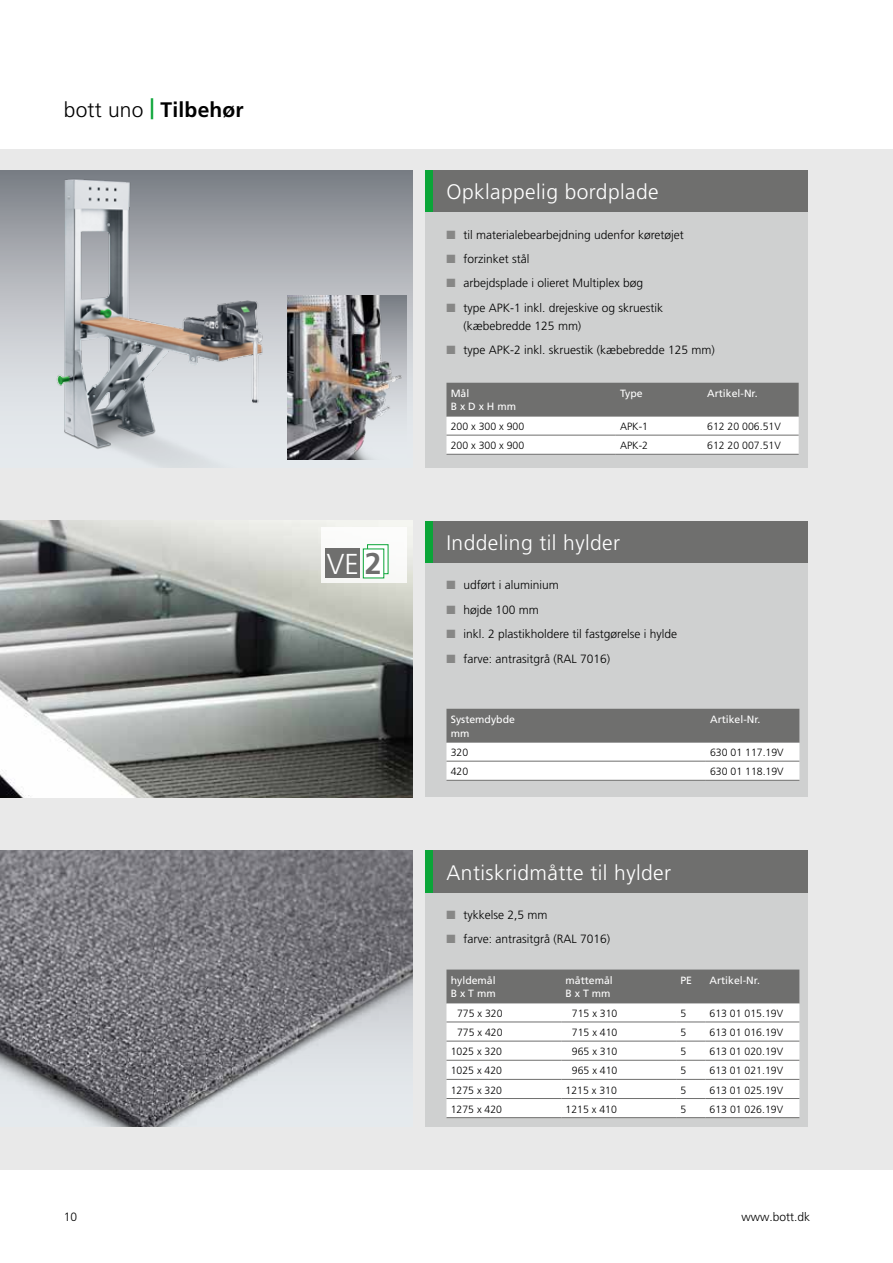
<style>
.page{position:relative;width:893px;height:1263px;background:#fff}
.page>*{position:absolute;margin:0;border:0;box-sizing:border-box;transform-origin:0 0}
.t1{font:300 28.8px "Frutiger LT Pro";color:#fff}
.t2{font:300 21px "Frutiger LT Pro";letter-spacing:.02em;color:#fff}
.t3{font:700 21px "Frutiger LT Pro";letter-spacing:.01em;color:#000}
.t4{font:300 12px/18px "Frutiger LT Pro";color:#000}
.t5{font:300 10.5px "Frutiger LT Pro";color:#000}
.t6{font:10.5px/13.5px "Frutiger LT Pro";color:#fff}
.s1{font-weight:300}
.s2{color:#0aa537}
.s3{font-weight:700;font-size:30px;color:#6f6f6e}
.s4{color:#878786}
</style>
<div class="page">
<div style="left:0;top:149px;width:893px;height:1020px;background:#e9e9e9"></div>
<div style="left:425px;top:521px;width:9px;height:42px;background:#0aa537"></div>
<div style="left:434px;top:521px;width:374px;height:42px;background:#6f6f6e"></div>
<div style="left:425px;top:563px;width:383px;height:234px;background:#cfd0d0"></div>
<svg style="left:446px;top:709px;width:353px;height:71px;background:#b8b8b8"></svg>
<hr style="left:446px;top:780px;width:260px;height:1px;background:#6f6f6e">
<hr style="left:706px;top:780px;width:93px;height:1px;background:#6f6f6e">
<hr style="left:446px;top:761px;width:260px;height:1px;background:#6f6f6e">
<hr style="left:706px;top:761px;width:93px;height:1px;background:#6f6f6e">
<img style="left:0;top:521px;width:412px;height:276px">
<img style="left:0;top:850px;width:412px;height:277px">
<div style="left:425px;top:850px;width:9px;height:43px;background:#0aa537"></div>
<div style="left:434px;top:850px;width:374px;height:43px;background:#6f6f6e"></div>
<div style="left:425px;top:893px;width:383px;height:234px;background:#cfd0d0"></div>
<svg style="left:446px;top:969px;width:353px;height:149px;background:#d8d8d8"></svg>
<hr style="left:705px;top:1117px;width:94px;height:1px;background:#6f6f6e">
<div style="left:425px;top:170px;width:9px;height:43px;background:#0aa537"></div>
<div style="left:434px;top:170px;width:374px;height:43px;background:#6f6f6e"></div>
<div style="left:425px;top:213px;width:383px;height:255px;background:#cfd0d0"></div>
<svg style="left:446px;top:383px;width:353px;height:71px;background:#b8b8b8"></svg>
<hr style="left:446px;top:454px;width:170px;height:1px;background:#6f6f6e">
<hr style="left:616px;top:454px;width:87px;height:1px;background:#6f6f6e">
<hr style="left:703px;top:454px;width:96px;height:1px;background:#6f6f6e">
<hr style="left:446px;top:435px;width:170px;height:1px;background:#6f6f6e">
<hr style="left:616px;top:435px;width:87px;height:1px;background:#6f6f6e">
<hr style="left:703px;top:435px;width:96px;height:1px;background:#6f6f6e">
<div style="left:321px;top:527px;width:85px;height:56px;background:#fff"></div>
<div style="left:326px;top:549px;width:34px;height:29px;background:#6f6f6e"></div>
<svg style="left:367px;top:544px;width:21px;height:30px"></svg>
<div style="left:363px;top:549px;width:21px;height:29px;background:#fff;border:1px solid #0aa537"></div>
<svg style="left:0;top:170px;width:412px;height:254px;background:#a9acb2"></svg>
<img style="left:37px;top:170px;width:279px;height:298px">
<img style="left:287px;top:296px;width:119px;height:164px">
<h2 class="t3" style="left:64px;top:97px;width:182px"><span class="s1">bott uno</span> <span class="s2">|</span> Tilbehør</h2>
<h1 class="t1" style="left:327px;top:547px;width:56px">VE<span class="s3">2</span></h1>
<h2 class="t2" style="left:446px;top:180px;width:214px">Opklappelig bordplade</h2>
<p class="t4" style="left:446px;top:226px;width:239px"><span class="s4">■</span> til materialebearbejdning udenfor køretøjet</p>
<p class="t4" style="left:446px;top:250px;width:84px"><span class="s4">■</span> forzinket stål</p>
<p class="t4" style="left:446px;top:274px;width:198px"><span class="s4">■</span> arbejdsplade i olieret Multiplex bøg</p>
<p class="t4" style="left:463px;top:299px;width:201px;text-indent:-17px"><span class="s4">■</span> type APK-1 inkl. drejeskive og skruestik (kæbebredde 125 mm)</p>
<p class="t4" style="left:446px;top:341px;width:270px"><span class="s4">■</span> type APK-2 inkl. skruestik (kæbebredde 125 mm)</p>
<p class="t6" style="left:451px;top:387px;width:67px">Mål<br>B x D x H mm</p>
<p class="t6" style="left:620px;top:387px;width:24px">Type</p>
<p class="t6" style="left:707px;top:387px;width:52px">Artikel-Nr.</p>
<p class="t5" style="left:451px;top:420px;width:75px">200 x 300 x 900</p>
<p class="t5" style="left:620px;top:420px;width:30px">APK-1</p>
<p class="t5" style="left:707px;top:420px;width:75px">612 20 006.51V</p>
<p class="t5" style="left:451px;top:440px;width:75px">200 x 300 x 900</p>
<p class="t5" style="left:620px;top:440px;width:30px">APK-2</p>
<p class="t5" style="left:707px;top:440px;width:75px">612 20 007.51V</p>
<h2 class="t2" style="left:446px;top:531px;width:175px">Inddeling til hylder</h2>
<p class="t4" style="left:446px;top:576px;width:114px"><span class="s4">■</span> udført i aluminium</p>
<p class="t4" style="left:446px;top:601px;width:94px"><span class="s4">■</span> højde 100 mm</p>
<p class="t4" style="left:446px;top:625px;width:232px"><span class="s4">■</span> inkl. 2 plastikholdere til fastgørelse i hylde</p>
<p class="t4" style="left:446px;top:649px;width:165px"><span class="s4">■</span> farve: antrasitgrå (RAL 7016)</p>
<p class="t6" style="left:451px;top:713px;width:66px">Systemdybde mm</p>
<p class="t6" style="left:710px;top:713px;width:52px">Artikel-Nr.</p>
<p class="t5" style="left:451px;top:746px;width:19px">320</p>
<p class="t5" style="left:710px;top:746px;width:75px">630 01 117.19V</p>
<p class="t5" style="left:451px;top:766px;width:19px">420</p>
<p class="t5" style="left:710px;top:766px;width:75px">630 01 118.19V</p>
<h2 class="t2" style="left:446px;top:860px;width:226px">Antiskridmåtte til hylder</h2>
<p class="t4" style="left:446px;top:906px;width:103px"><span class="s4">■</span> tykkelse 2,5 mm</p>
<p class="t4" style="left:446px;top:930px;width:165px"><span class="s4">■</span> farve: antrasitgrå (RAL 7016)</p>
<p class="t6" style="left:451px;top:973px;width:46px">hyldemål<br>B x T mm</p>
<p class="t6" style="left:566px;top:973px;width:49px">måttemål<br>B x T mm</p>
<p class="t6" style="left:680px;top:973px;width:13px">PE</p>
<p class="t6" style="left:709px;top:973px;width:52px">Artikel-Nr.</p>
<p class="t5" style="left:457px;top:1007px;width:47px">775 x 320</p>
<p class="t5" style="left:572px;top:1007px;width:47px">715 x 310</p>
<p class="t5" style="left:680px;top:1007px;width:7px">5</p>
<p class="t5" style="left:709px;top:1007px;width:75px">613 01 015.19V</p>
<p class="t5" style="left:457px;top:1026px;width:47px">775 x 420</p>
<p class="t5" style="left:572px;top:1026px;width:47px">715 x 410</p>
<p class="t5" style="left:680px;top:1026px;width:7px">5</p>
<p class="t5" style="left:709px;top:1026px;width:75px">613 01 016.19V</p>
<p class="t5" style="left:451px;top:1045px;width:53px">1025 x 320</p>
<p class="t5" style="left:572px;top:1045px;width:47px">965 x 310</p>
<p class="t5" style="left:680px;top:1045px;width:7px">5</p>
<p class="t5" style="left:709px;top:1045px;width:75px">613 01 020.19V</p>
<p class="t5" style="left:451px;top:1065px;width:53px">1025 x 420</p>
<p class="t5" style="left:572px;top:1065px;width:47px">965 x 410</p>
<p class="t5" style="left:680px;top:1065px;width:7px">5</p>
<p class="t5" style="left:709px;top:1065px;width:75px">613 01 021.19V</p>
<p class="t5" style="left:451px;top:1084px;width:53px">1275 x 320</p>
<p class="t5" style="left:566px;top:1084px;width:53px">1215 x 310</p>
<p class="t5" style="left:680px;top:1084px;width:7px">5</p>
<p class="t5" style="left:709px;top:1084px;width:75px">613 01 025.19V</p>
<p class="t5" style="left:451px;top:1103px;width:53px">1275 x 420</p>
<p class="t5" style="left:566px;top:1103px;width:53px">1215 x 410</p>
<p class="t5" style="left:680px;top:1103px;width:7px">5</p>
<p class="t5" style="left:710px;top:1103px;width:75px">613 01 026.19V</p>
<p class="t4" style="left:64px;top:1208px;width:15px">10</p>
<p class="t4" style="left:741px;top:1208px;width:70px">www.bott.dk</p>
</div>
